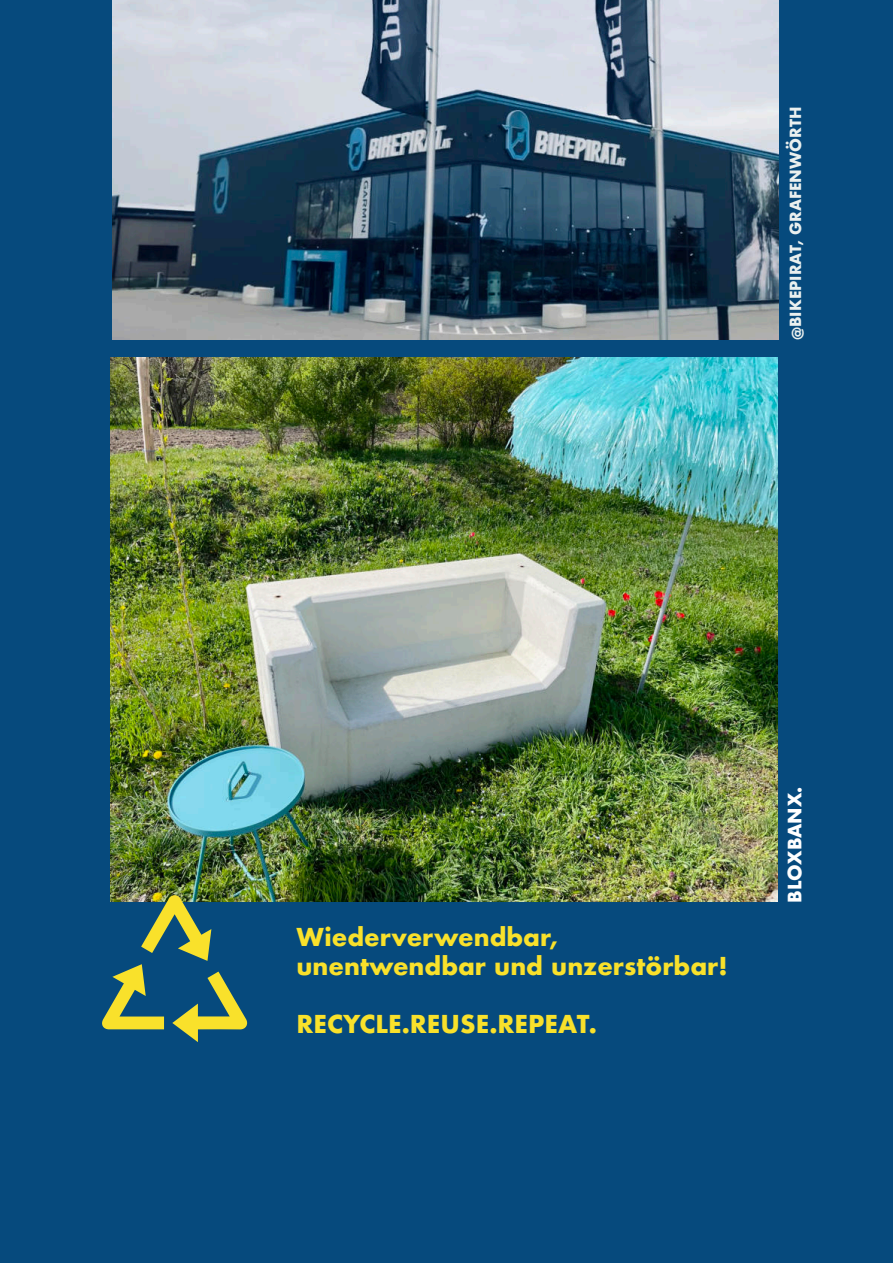
<style>
.page{position:relative;width:893px;height:1263px;background:#064a7d}
.page>*{position:absolute;margin:0;border:0;box-sizing:border-box;transform-origin:0 0}
.t1{font:700 24px/28.8px "Futura";color:#f9e12b}
.t2{font:700 18px "Futura";color:#fff}
.t3{font:700 15px "Futura";color:#eaf0ef}
</style>
<div class="page">
<img style="left:111px;top:357px;width:667px;height:544px">
<svg style="left:102px;top:894px;width:147px;height:148px"></svg>
<img style="left:113px;top:0;width:665px;height:340px">
<p class="t3" style="left:786px;top:340px;width:235px;rotate:-90deg">@BIKEPIRAT, GRAFENWÖRTH</p>
<p class="t1" style="left:297px;top:923px;width:432px">Wiederverwendbar, unentwendbar und unzerstörbar!</p>
<p class="t1" style="left:297px;top:1009px;width:302px">RECYCLE.REUSE.REPEAT.</p>
<p class="t2" style="left:783px;top:902px;width:117px;rotate:-90deg">BLOXBANX.</p>
</div>
